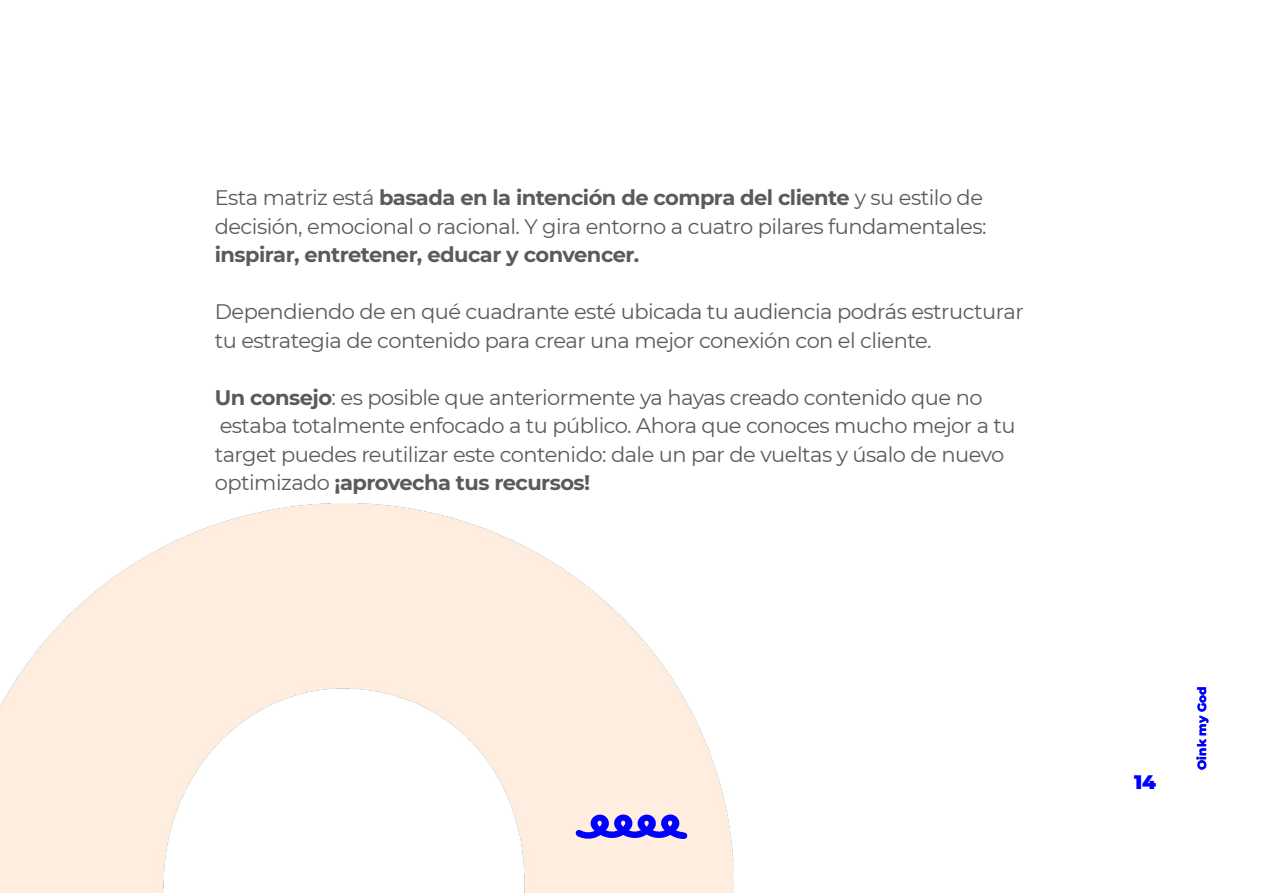
<style>
.page{position:relative;width:1263px;height:893px;background:#fff}
.page>*{position:absolute;margin:0;border:0;box-sizing:border-box;transform-origin:0 0}
.t1{font:21px/28.5px "Montserrat";letter-spacing:-.025em;color:#5a5a5b}
.t2{font:700 21px "Montserrat";letter-spacing:-.025em;color:#5a5a5b}
.t3{font:900 19.5px "Montserrat";color:#00f}
.t4{font:800 12px "Montserrat";color:#00f}
.s1{font-weight:700}
</style>
<div class="page">
<svg style="left:575px;top:814px;width:112px;height:27px;background:#7a71ef"></svg>
<p class="t1" style="left:215px;top:183px;width:773px">Esta matriz está <span class="s1">basada en la intención de compra del cliente</span> y su estilo de decisión, emocional o racional. Y gira entorno a cuatro pilares fundamentales:</p>
<p class="t2" style="left:215px;top:240px;width:426px">inspirar, entretener, educar y convencer.</p>
<p class="t1" style="left:215px;top:297px;width:811px">Dependiendo de en qué cuadrante esté ubicada tu audiencia podrás estructurar tu estrategia de contenido para crear una mejor conexión con el cliente.</p>
<p class="t1" style="left:215px;top:382px;width:802px"><span class="s1">Un consejo</span>: es posible que anteriormente ya hayas creado contenido que no estaba totalmente enfocado a tu público. Ahora que conoces mucho mejor a tu target puedes reutilizar este contenido: dale un par de vueltas y úsalo de nuevo optimizado <span class="s1">¡aprovecha tus recursos!</span></p>
<p class="t3" style="left:1134px;top:767px;width:24px">14</p>
<p class="t4" style="left:1193px;top:770px;width:84px;rotate:-90deg">Oink my God</p>
</div>
